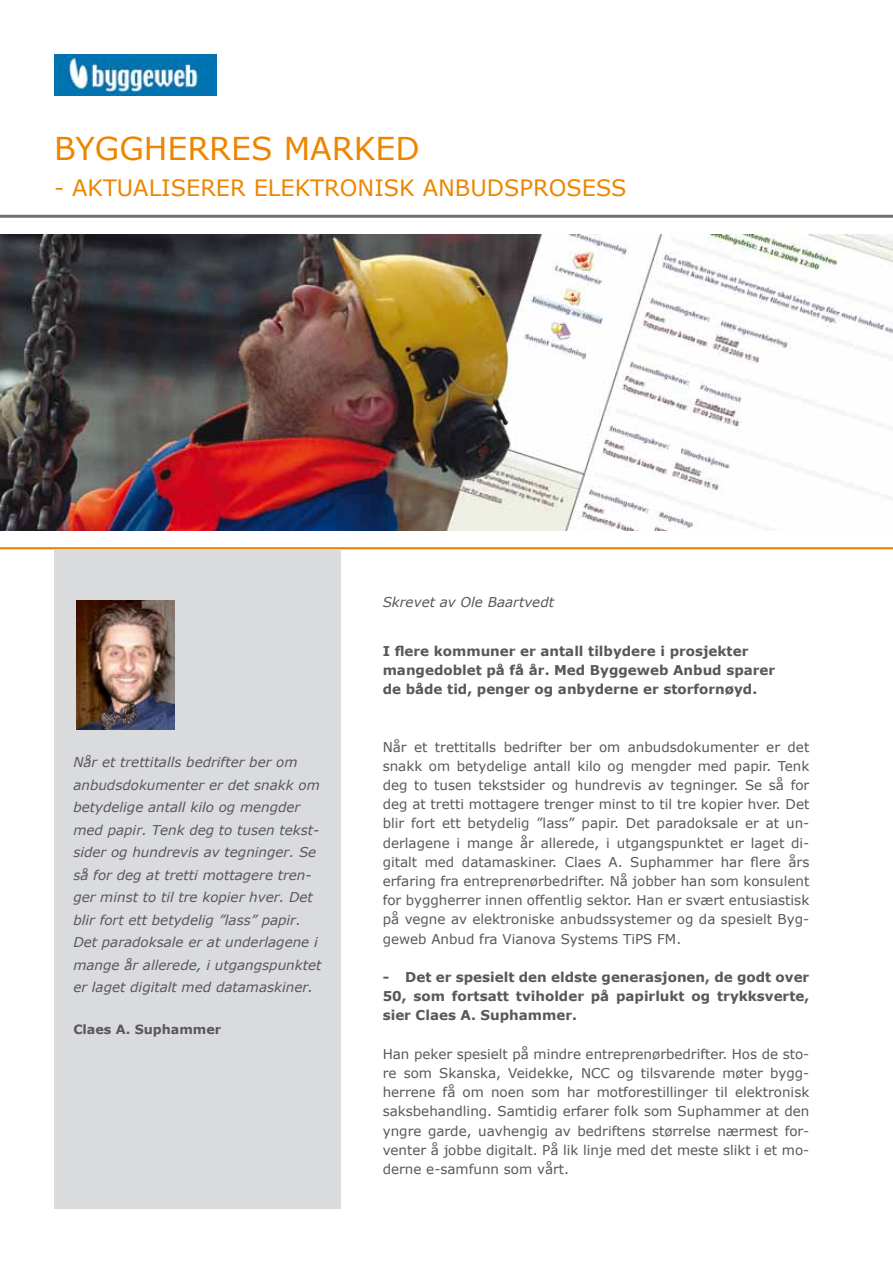
<style>
.page{position:relative;width:893px;height:1263px;background:#fff}
.page>*{position:absolute;margin:0;border:0;box-sizing:border-box;transform-origin:0 0}
.t1{font:31.5px "Verdana";color:#ec8600}
.t2{font:22.5px "Verdana";color:#ec8600}
.t3{font:13.5px/19.2px "Verdana";color:#58585a;text-align:justify}
.t4{font:italic 13.5px/22.5px "Verdana";color:#58585a}
.t5{font:700 13.5px/19.2px "Verdana";color:#58585a}
.t6{font:700 12.75px "Verdana";color:#58585a}
</style>
<div class="page">
<hr style="left:0;top:215px;width:893px;height:3px;background:#6f7071">
<hr style="left:0;top:547px;width:893px;height:2px;background:#ec8600">
<img style="left:0;top:235px;width:893px;height:295px">
<img style="left:54px;top:54px;width:162px;height:41px">
<div style="left:54px;top:549px;width:286px;height:660px;background:#dadbdc"></div>
<img style="left:76px;top:601px;width:98px;height:129px">
<h1 class="t1" style="left:54px;top:127px;width:367px">Byggherres marked</h1>
<h2 class="t2" style="left:54px;top:173px;width:574px">- aktualiserer elektronisk anbudsprosess</h2>
<p class="t4" style="left:383px;top:591px;width:173px">Skrevet av Ole Baartvedt</p>
<p class="t4" style="left:73px;top:751px;width:250px">Når et trettitalls bedrifter ber om anbudsdokumenter er det snakk om betydelige antall kilo og mengder med papir. Tenk deg to tusen tekst&shy;sider og hundrevis av tegninger. Se så for deg at tretti mottagere tren&shy;ger minst to til tre kopier hver. Det blir fort ett betydelig ”lass” papir.<br>Det paradoksale er at underlagene i mange år allerede, i utgangspunktet er laget digitalt med datamaskiner.</p>
<p class="t6" style="left:73px;top:1021px;width:149px">Claes A. Suphammer</p>
<p class="t5" style="left:383px;top:641px;width:394px">I flere kommuner er antall tilbydere i prosjekter mangedoblet på få år. Med Byggeweb Anbud sparer de både tid, penger og anbyderne er storfornøyd.</p>
<p class="t3" style="left:383px;top:737px;width:428px">Når et trettitalls bedrifter ber om anbudsdokumenter er det snakk om betydelige antall kilo og mengder med papir. Tenk deg to tusen tekstsider og hundrevis av tegninger. Se så for deg at tretti mottagere trenger minst to til tre kopier hver. Det blir fort ett betydelig ”lass” papir. Det paradoksale er at un&shy;derlagene i mange år allerede, i utgangspunktet er laget di&shy;gitalt med datamaskiner. Claes A. Suphammer har flere års erfaring fra entreprenørbedrifter. Nå jobber han som konsulent for byggherrer innen offentlig sektor. Han er svært entusiastisk på vegne av elektroniske anbudssystemer og da spesielt Byg&shy;geweb Anbud fra Vianova Systems TiPS FM .</p>
<p class="t5" style="left:383px;top:967px;width:428px;text-align:justify">- Det er spesielt den eldste generasjonen, de godt over 50, som fortsatt tviholder på papirlukt og trykksverte, sier Claes A. Suphammer.</p>
<p class="t3" style="left:383px;top:1044px;width:428px">Han peker spesielt på mindre entreprenørbedrifter. Hos de sto&shy;re som Skanska, Veidekke, NCC og tilsvarende møter bygg&shy;herrene få om noen som har motforestillinger til elektronisk saksbehandling. Samtidig erfarer folk som Suphammer at den yngre garde, uavhengig av bedriftens størrelse nærmest for&shy;venter å jobbe digitalt. På lik linje med det meste slikt i et mo&shy;derne e-samfunn som vårt.</p>
</div>
